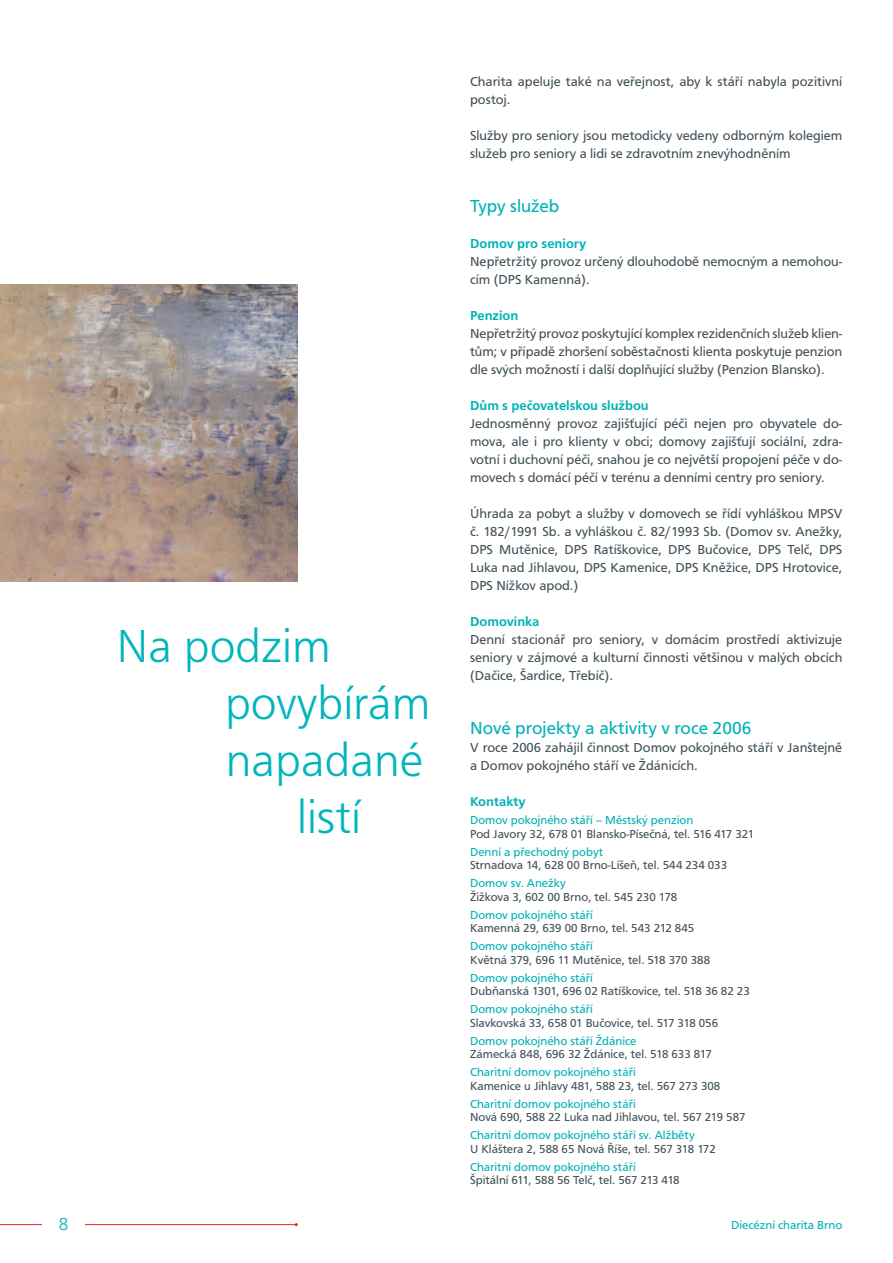
<style>
.page{position:relative;width:893px;height:1263px;background:#fff}
.page>*{position:absolute;margin:0;border:0;box-sizing:border-box;transform-origin:0 0}
.t1{font:300 48px "F015 TOT";color:#00b6bc}
.t2{font:18px "F015 TOT";color:#00b2b5}
.t3{font:300 18px "F015 TOT";color:#00b2b5}
.t4{font:13.5px/18px "F015 TOT";color:#425159}
.t5{font:500 13.5px "F015 TOT";color:#00b2b5}
.t6{font:12px "F015 TOT";color:#425159}
.t7{font:12px "F015 TOT";color:#00b2b5}
</style>
<div class="page">
<hr style="left:1px;top:1224px;width:295px;height:1px;background:#ee1d23">
<div style="left:43px;top:1217px;width:42px;height:21px;background:#fff"></div>
<img style="left:1px;top:284px;width:297px;height:298px">
<h1 class="t1" style="left:117px;top:628px;width:215px">Na podzim</h1>
<h1 class="t1" style="left:225px;top:685px;width:207px">povybírám</h1>
<h1 class="t1" style="left:226px;top:742px;width:199px">napadané</h1>
<h1 class="t1" style="left:297px;top:799px;width:66px">listí</h1>
<p class="t4" style="left:470px;top:74px;width:374px">Charita apeluje také na veřejnost, aby k stáří nabyla pozitivní postoj.</p>
<p class="t4" style="left:470px;top:128px;width:374px">Služby pro seniory jsou metodicky vedeny odborným kolegiem služeb pro seniory a lidi se zdravotním znevýhodněním</p>
<h2 class="t2" style="left:470px;top:199px;width:91px">Typy služeb</h2>
<p class="t5" style="left:470px;top:238px;width:118px">Domov pro seniory</p>
<p class="t4" style="left:470px;top:254px;width:374px">Nepřetržitý provoz určený dlouhodobě nemocným a nemohou&shy;cím (DPS Kamenná).</p>
<p class="t5" style="left:470px;top:310px;width:50px">Penzion</p>
<p class="t4" style="left:470px;top:326px;width:374px;text-align:justify">Nepřetržitý provoz poskytující komplex rezidenčních služeb klien&shy;tům; v případě zhoršení soběstačnosti klienta poskytuje penzion dle svých možností i další doplňující služby (Penzion Blansko).</p>
<p class="t5" style="left:470px;top:400px;width:180px">Dům s pečovatelskou službou</p>
<p class="t4" style="left:470px;top:416px;width:374px;text-align:justify">Jednosměnný provoz zajišťující péči nejen pro obyvatele do&shy;mova, ale i pro klienty v obci; domovy zajišťují sociální, zdra&shy;votní i duchovní péči, snahou je co největší propojení péče v do&shy;movech s domácí péčí v terénu a denními centry pro seniory.</p>
<p class="t4" style="left:470px;top:506px;width:374px;text-align:justify">Úhrada za pobyt a služby v domovech se řídí vyhláškou MPSV č. 182/1991 Sb. a vyhláškou č. 82/1993 Sb. (Domov sv. Anežky, DPS Mutěnice, DPS Ratíškovice, DPS Bučovice, DPS Telč, DPS Luka nad Jihlavou, DPS Kamenice, DPS Kněžice, DPS Hrotovice, DPS Nížkov apod.)</p>
<p class="t5" style="left:470px;top:616px;width:71px">Domovinka</p>
<p class="t4" style="left:470px;top:632px;width:374px;text-align:justify">Denní stacionář pro seniory, v domácím prostředí aktivizuje seniory v zájmové a kulturní činnosti většinou v malých obcích (Dačice, Šardice, Třebíč).</p>
<h2 class="t2" style="left:470px;top:721px;width:283px">Nové projekty a aktivity v roce 2006</h2>
<p class="t4" style="left:470px;top:740px;width:374px">V roce 2006 zahájil činnost Domov pokojného stáří v Janštejně a Domov pokojného stáří ve Ždánicích.</p>
<p class="t5" style="left:470px;top:796px;width:57px">Kontakty</p>
<p class="t7" style="left:470px;top:816px;width:225px">Domov pokojného stáří – Městský penzion</p>
<p class="t6" style="left:470px;top:829px;width:285px">Pod Javory 32, 678 01 Blansko-Písečná, tel. 516 417 321</p>
<p class="t7" style="left:470px;top:847px;width:134px">Denní a přechodný pobyt</p>
<p class="t6" style="left:470px;top:861px;width:258px">Strnadova 14, 628 00 Brno-Líšeň, tel. 544 234 033</p>
<p class="t7" style="left:470px;top:879px;width:97px">Domov sv. Anežky</p>
<p class="t6" style="left:470px;top:892px;width:209px">Žižkova 3, 602 00 Brno, tel. 545 230 178</p>
<p class="t7" style="left:470px;top:910px;width:124px">Domov pokojného stáří</p>
<p class="t6" style="left:470px;top:924px;width:226px">Kamenná 29, 639 00 Brno, tel. 543 212 845</p>
<p class="t7" style="left:470px;top:942px;width:124px">Domov pokojného stáří</p>
<p class="t6" style="left:470px;top:955px;width:241px">Květná 379, 696 11 Mutěnice, tel. 518 370 388</p>
<p class="t7" style="left:470px;top:973px;width:124px">Domov pokojného stáří</p>
<p class="t6" style="left:470px;top:987px;width:281px">Dubňanská 1301, 696 02 Ratíškovice, tel. 518 36 82 23</p>
<p class="t7" style="left:470px;top:1005px;width:124px">Domov pokojného stáří</p>
<p class="t6" style="left:470px;top:1018px;width:249px">Slavkovská 33, 658 01 Bučovice, tel. 517 318 056</p>
<p class="t7" style="left:470px;top:1036px;width:168px">Domov pokojného stáří Ždánice</p>
<p class="t6" style="left:470px;top:1050px;width:243px">Zámecká 848, 696 32 Ždánice, tel. 518 633 817</p>
<p class="t7" style="left:470px;top:1068px;width:167px">Charitní domov pokojného stáří</p>
<p class="t6" style="left:470px;top:1081px;width:252px">Kamenice u Jihlavy 481, 588 23, tel. 567 273 308</p>
<p class="t7" style="left:470px;top:1099px;width:167px">Charitní domov pokojného stáří</p>
<p class="t6" style="left:470px;top:1113px;width:277px">Nová 690, 588 22 Luka nad Jihlavou, tel. 567 219 587</p>
<p class="t7" style="left:470px;top:1131px;width:226px">Charitní domov pokojného stáří sv. Alžběty</p>
<p class="t6" style="left:470px;top:1144px;width:247px">U Kláštera 2, 588 65 Nová Říše, tel. 567 318 172</p>
<p class="t7" style="left:470px;top:1162px;width:167px">Charitní domov pokojného stáří</p>
<p class="t6" style="left:470px;top:1176px;width:211px">Špitální 611, 588 56 Telč, tel. 567 213 418</p>
<h2 class="t3" style="left:59px;top:1217px;width:11px">8</h2>
<p class="t7" style="left:731px;top:1220px;width:113px">Diecézní charita Brno</p>
</div>
